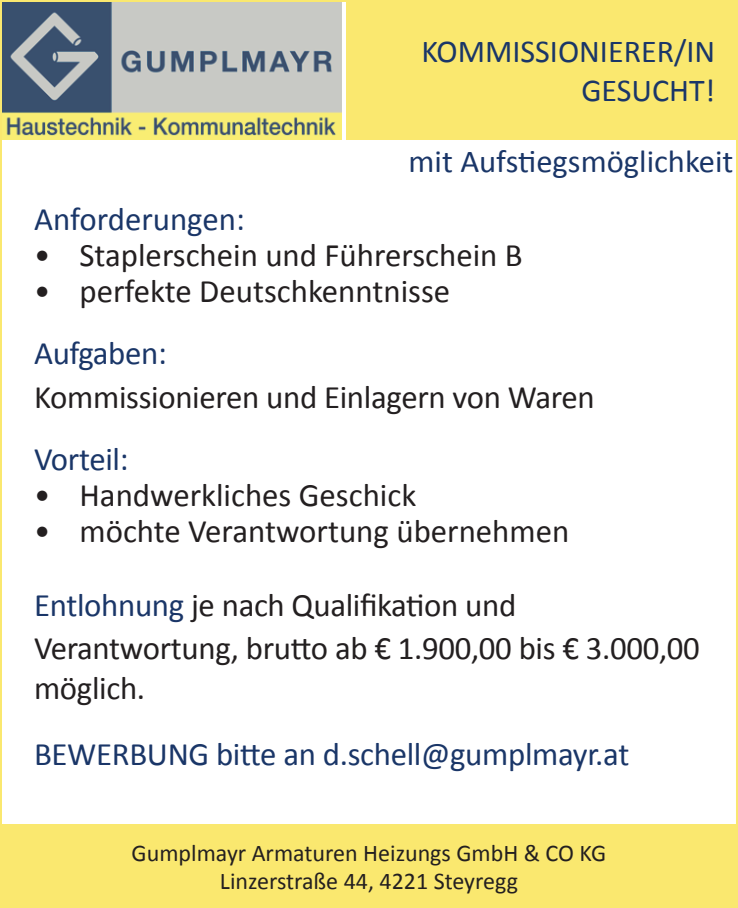
<style>
.page{position:relative;width:738px;height:908px;background:#fff}
.page>*{position:absolute;margin:0;border:0;box-sizing:border-box;transform-origin:0 0}
.t1{font:32.8px/43.2px "Calibri";letter-spacing:-.01em;color:#231f20}
.t2{font:32.8px "Calibri";letter-spacing:-.01em;color:#1a3668}
.t3{font:32px/38.4px "Calibri";color:#1a3668;text-align:right}
.t4{font:24px/28.8px "Calibri";color:#231f20;text-align:center}
.s1{color:#1a3668}
</style>
<div class="page">
<img style="left:3px;top:3px;width:338px;height:136px">
<div style="left:346px;top:0;width:391px;height:139px;background:#fae86f"></div>
<div style="left:0;top:823px;width:737px;height:84px;background:#fae86f"></div>
<p class="t3" style="left:421px;top:31px;width:295px">KOMMISSIONIERER/IN<br>GESUCHT!</p>
<p class="t3" style="left:408px;top:140px;width:326px">mit Aufstiegsmöglichkeit</p>
<p class="t2" style="left:34px;top:199px;width:212px">Anforderungen:</p>
<p class="t1" style="left:34px;top:232px;width:490px">• Staplerschein und Führerschein B</p>
<p class="t1" style="left:34px;top:268px;width:417px">• perfekte Deutschkenntnisse</p>
<p class="t2" style="left:34px;top:333px;width:134px">Aufgaben:</p>
<p class="t1" style="left:34px;top:373px;width:561px">Kommissionieren und Einlagern von Waren</p>
<p class="t2" style="left:34px;top:438px;width:96px">Vorteil:</p>
<p class="t1" style="left:34px;top:471px;width:383px">• Handwerkliches Geschick</p>
<p class="t1" style="left:34px;top:507px;width:536px">• möchte Verantwortung übernehmen</p>
<p class="t1" style="left:34px;top:581px;width:666px"><span class="s1">Entlohnung</span> je nach Qualifikation und<br>Verantwortung, brutto ab € 1.900,00 bis € 3.000,00</p>
<p class="t1" style="left:34px;top:664px;width:113px">möglich.</p>
<p class="t2" style="left:34px;top:733px;width:596px">BEWERBUNG bitte an d.schell@gumplmayr.at</p>
<p class="t4" style="left:131px;top:836px;width:476px">Gumplmayr Armaturen Heizungs GmbH &amp; CO KG<br>Linzerstraße 44, 4221 Steyregg</p>
</div>
